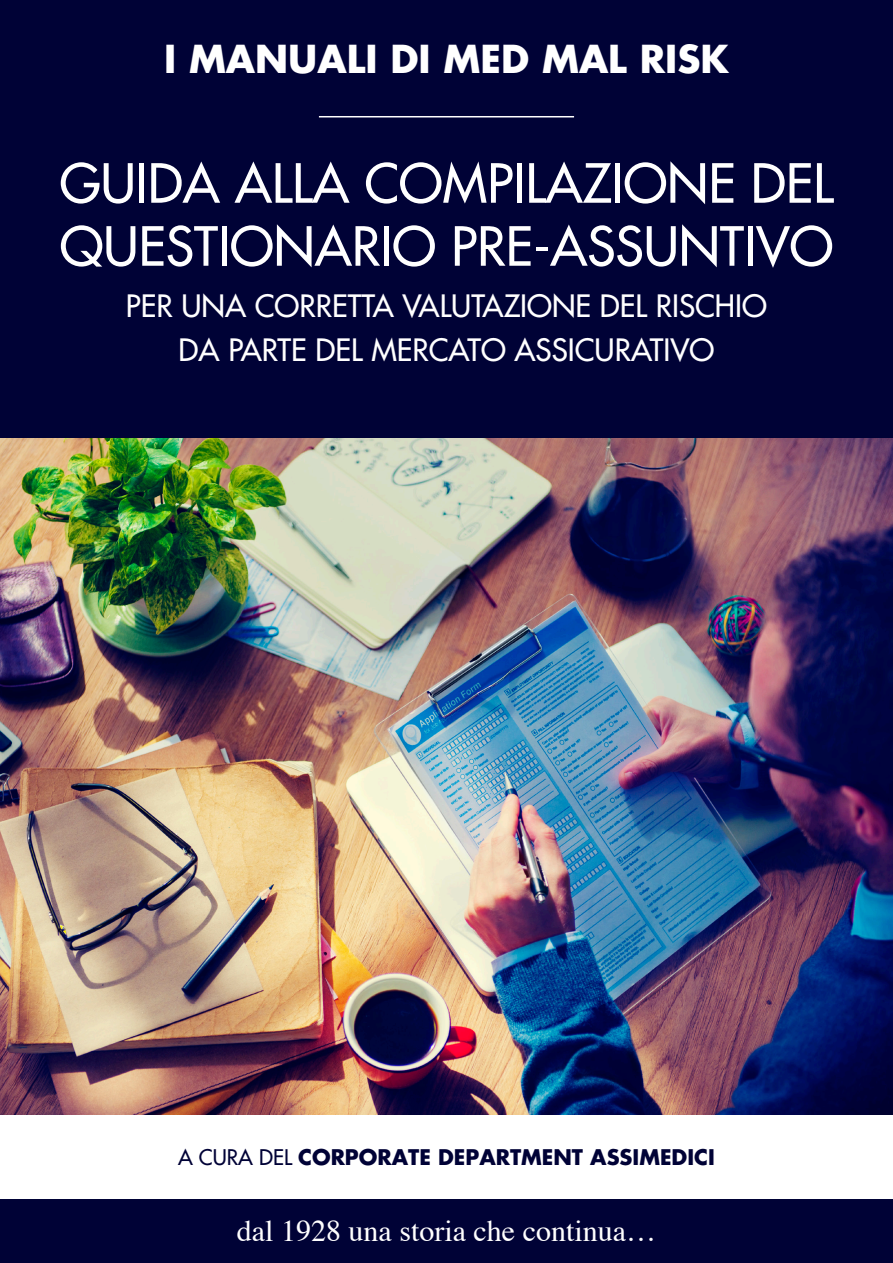
<style>
.page{position:relative;width:893px;height:1263px;background:#fff}
.page>*{position:absolute;margin:0;border:0;box-sizing:border-box;transform-origin:0 0}
.t1{font:500 52.5px/63px "Futura Std";color:#fff}
.t2{font:700 37.5px "Futura Std";color:#fff}
.t3{font:500 30px/44.5px "Futura Std";color:#fff;text-align:center}
.t4{font:30px "Times";color:#fff}
.t5{font:700 21px "Futura Std";color:#000236}
.s1{font-weight:500}
</style>
<div class="page">
<div style="left:0;top:1199px;width:893px;height:64px;background:#000236"></div>
<div style="left:0;top:0;width:893px;height:438px;background:#000236"></div>
<hr style="left:319px;top:116px;width:255px;height:1px;background:#fff">
<img style="left:0;top:438px;width:893px;height:676px">
<p class="t2" style="left:164px;top:34px;width:566px">I MANUALI DI MED MAL RISK</p>
<h1 class="t1" style="left:60px;top:152px;width:775px">GUIDA ALLA COMPILAZIONE DEL<br>QUESTIONARIO PRE-ASSUNTIVO</h1>
<p class="t3" style="left:126px;top:283px;width:642px">PER UNA CORRETTA VALUTAZIONE DEL RISCHIO<br>DA PARTE DEL MERCATO ASSICURATIVO</p>
<p class="t5" style="left:178px;top:1143px;width:538px"><span class="s1">A CURA DEL</span> CORPORATE DEPARTMENT ASSIMEDICI</p>
<p class="t4" style="left:237px;top:1203px;width:421px">dal 1928 una storia che continua…</p>
</div>
